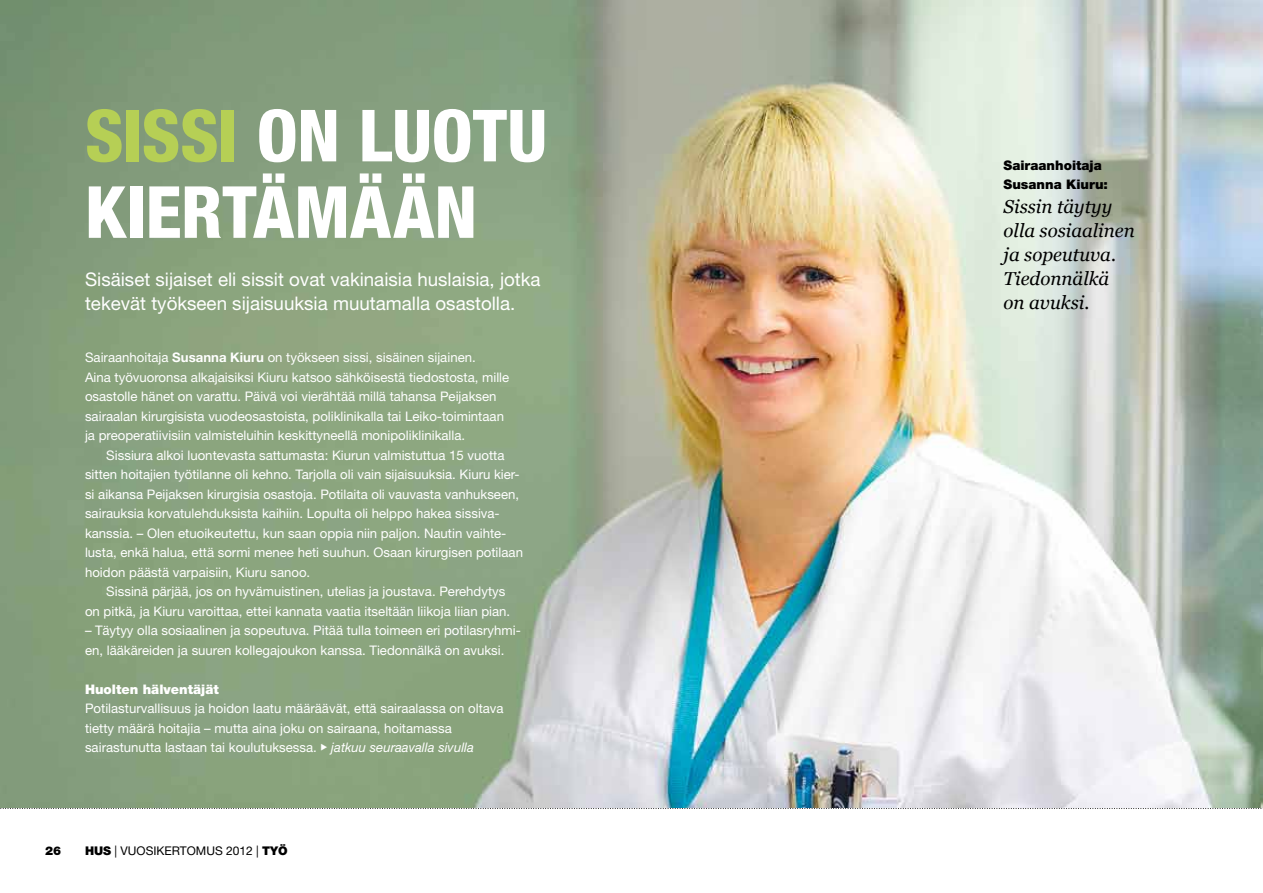
<style>
.page{position:relative;width:1263px;height:893px;background:#fff}
.page>*{position:absolute;margin:0;border:0;box-sizing:border-box;transform-origin:0 0}
.t1{font:800 condensed 72px "Helvetica Neue LT Std";color:#fff}
.t2{font:800 condensed 72px "Helvetica Neue LT Std";color:#b6cf55}
.t3{font:18.75px/24px "Helvetica Neue LT Std";color:#fff}
.t4{font:italic 18.75px/24px "Georgia";color:#000}
.t5{font:13.2px/19.5px "Helvetica Neue LT Std";color:#fff}
.t6{font:900 13.2px/19.5px "Helvetica Neue LT Std";color:#000}
.t7{font:900 13.2px "Helvetica Neue LT Std";color:#fff}
.t8{font:12px "Helvetica Neue LT Std";color:#000}
.t9{font:900 12px "Helvetica Neue LT Std";color:#000}
.s1{font-weight:700}
.s2{font-family:"EY Interstate";font-weight:700}
.s3{font-style:italic}
.s4{font-weight:900}
</style>
<div class="page">
<svg style="left:0;top:808px;width:1263px;height:1px"></svg>
<img style="left:0;top:0;width:1263px;height:808px">
<h1 class="t2" style="left:85px;top:91px;width:66px">SISSI</h1>
<h1 class="t1" style="left:257px;top:91px;width:174px">ON LUOTU</h1>
<h1 class="t1" style="left:85px;top:168px;width:35px">KIERT</h1>
<h1 class="t1" style="left:253px;top:168px;width:226px">ÄMÄÄN</h1>
<h2 class="t3" style="left:85px;top:267px;width:457px">Sisäiset sijaiset eli sissit ovat vakinaisia huslaisia, jotka tekevät työkseen sijaisuuksia muutamalla osastolla.</h2>
<p class="t5" style="left:85px;top:348px;width:426px">Sairaanhoitaja <span class="s1">Susanna Kiuru</span> on työkseen sissi, sisäinen sijainen.<br>Aina työvuoronsa alkajaisiksi Kiuru katsoo sähköisestä tiedostosta, mille osastolle hänet on varattu. Päivä voi vierähtää millä tahansa Peijaksen sairaalan kirurgisista vuodeosastoista, poliklinikalla tai Leiko-toimintaan ja preoperatiivisiin valmisteluihin keskittyneellä monipoliklinikalla.</p>
<p class="t5" style="left:85px;top:445px;width:439px;text-indent:21px">Sissiura alkoi luontevasta sattumasta: Kiurun valmistuttua 15 vuotta sitten hoitajien työtilanne oli kehno. Tarjolla oli vain sijaisuuksia. Kiuru kier&shy;si aikansa Peijaksen kirurgisia osastoja. Potilaita oli vauvasta vanhukseen, sairauksia korvatulehduksista kaihiin. Lopulta oli helppo hakea sissiva&shy;kanssia. – Olen etuoikeutettu, kun saan oppia niin paljon. Nautin vaihte&shy;lusta, enkä halua, että sormi menee heti suuhun. Osaan kirurgisen potilaan hoidon päästä varpaisiin, Kiuru sanoo.</p>
<p class="t5" style="left:85px;top:582px;width:427px;text-indent:21px">Sissinä pärjää, jos on hyvämuistinen, utelias ja joustava. Perehdytys on pitkä, ja Kiuru varoittaa, ettei kannata vaatia itseltään liikoja liian pian.</p>
<p class="t5" style="left:85px;top:621px;width:437px">– Täytyy olla sosiaalinen ja sopeutuva. Pitää tulla toimeen eri potilasryhmi&shy;en, lääkäreiden ja suuren kollegajoukon kanssa. Tiedonnälkä on avuksi.</p>
<p class="t7" style="left:85px;top:681px;width:135px">Huolten hälventäjät</p>
<p class="t5" style="left:85px;top:699px;width:420px">Potilasturvallisuus ja hoidon laatu määräävät, että sairaalassa on oltava tietty määrä hoitajia – mutta aina joku on sairaana, hoitamassa sairastunutta lastaan tai koulutuksessa. <span class="s2">•</span> <span class="s3">jatkuu seuraavalla sivulla</span></p>
<p class="t9" style="left:45px;top:843px;width:18px">26</p>
<p class="t8" style="left:85px;top:843px;width:204px"><span class="s4">HUS</span> | VUOSIKERTOMUS 2012 | <span class="s4">TYÖ</span></p>
<p class="t6" style="left:1003px;top:155px;width:106px">Sairaanhoitaja<br>Susanna Kiuru:</p>
<h2 class="t4" style="left:1003px;top:194px;width:133px">Sissin täytyy olla sosiaalinen ja sopeutuva.<br>Tiedonnälkä on avuksi.</h2>
</div>
